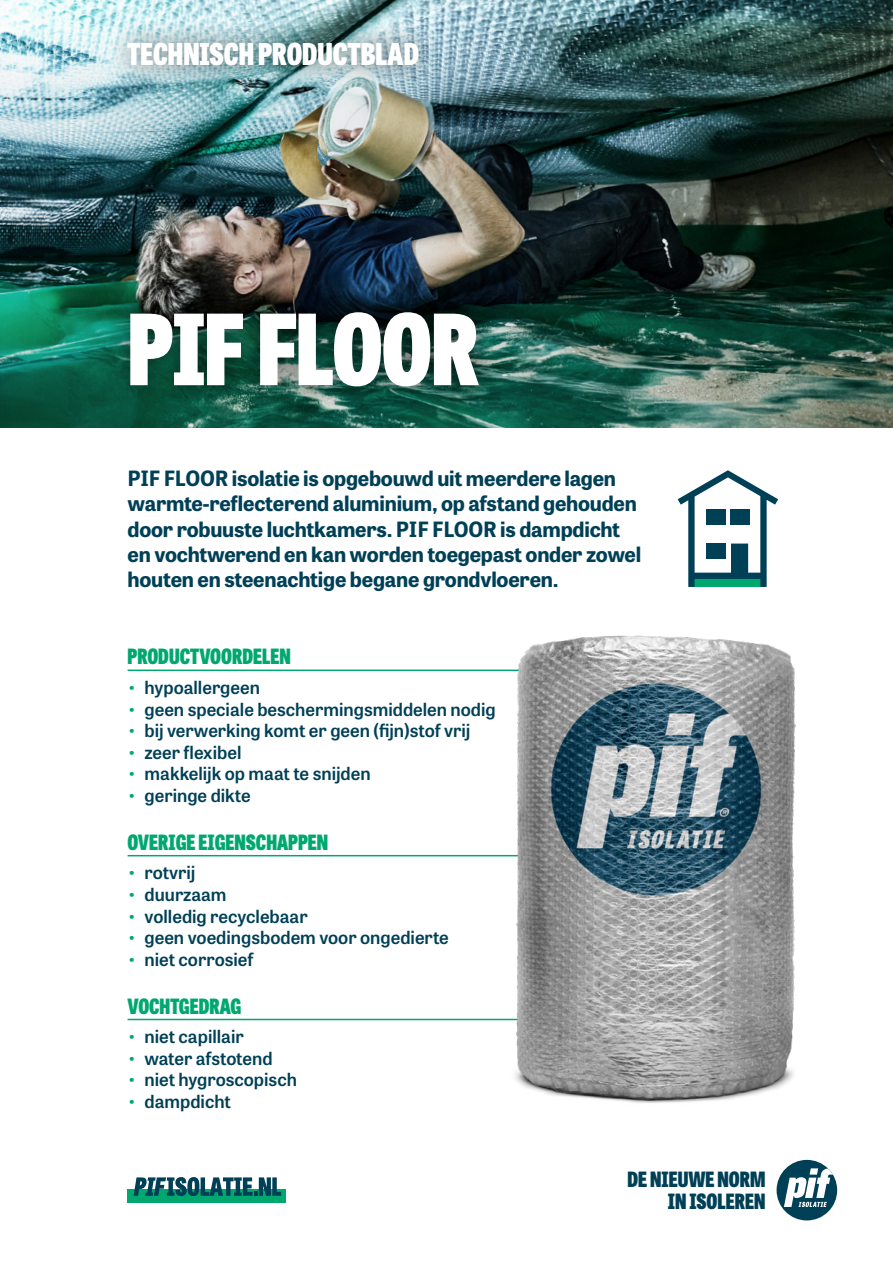
<style>
.page{position:relative;width:893px;height:1263px;background:#fff}
.page>*{position:absolute;margin:0;border:0;box-sizing:border-box;transform-origin:0 0}
.t1{font:800 97.5px "Tablet Gothic Condensed";letter-spacing:-.015em;color:#fff}
.t2{font:800 30px "Tablet Gothic Condensed";color:#fff}
.t3{font:700 21px/25.2px "Tablet Gothic";letter-spacing:-.01em;color:#004057}
.t4{font:800 21px "Tablet Gothic Condensed";color:#00a870}
.t5{font:800 21px/21.6px "Tablet Gothic Condensed";color:#004057;text-align:right}
.t6{font:600 18px "Tablet Gothic";color:#004057}
.s1{color:#00a870}
</style>
<div class="page">
<img style="left:0;top:0;width:893px;height:428px">
<hr style="left:128px;top:855px;width:637px;height:1px;background:#00a870">
<hr style="left:128px;top:669px;width:637px;height:2px;background:#00a870">
<hr style="left:128px;top:1019px;width:637px;height:1px;background:#00a870">
<div style="left:777px;top:1160px;width:60px;height:60px;background:#004057;border-radius:50%"></div>
<svg style="left:784px;top:1168px;width:52px;height:39px"></svg>
<div style="left:128px;top:1189px;width:158px;height:14px;background:#00a870"></div>
<svg style="left:134px;top:1177px;width:147px;height:19px"></svg>
<svg style="left:678px;top:470px;width:100px;height:117px"></svg>
<img style="left:480px;top:635px;width:316px;height:468px">
<div style="left:106px;top:19px;width:336px;height:70px;background:#000;opacity:.55"></div>
<div style="left:107px;top:289px;width:393px;height:121px;background:#000;opacity:.55"></div>
<h2 class="t2" style="left:128px;top:32px;width:293px">TECHNISCH PRODUCTBLAD</h2>
<h1 class="t1" style="left:128px;top:278px;width:353px">PIF FLOOR</h1>
<p class="t3" style="left:128px;top:465px;width:515px">PIF FLOOR isolatie is opgebouwd uit meerdere lagen warmte-reflecterend aluminium, op afstand gehouden door robuuste luchtkamers. PIF FLOOR is dampdicht en vochtwerend en kan worden toegepast onder zowel houten en steenachtige begane grondvloeren.</p>
<p class="t4" style="left:128px;top:641px;width:165px">PRODUCTVOORDELEN</p>
<p class="t6" style="left:128px;top:675px;width:134px"><span class="s1">•</span> hypoallergeen</p>
<p class="t6" style="left:128px;top:696px;width:370px"><span class="s1">•</span> geen speciale beschermingsmiddelen nodig</p>
<p class="t6" style="left:128px;top:718px;width:344px"><span class="s1">•</span> bij verwerking komt er geen (fijn)stof vrij</p>
<p class="t6" style="left:128px;top:740px;width:115px"><span class="s1">•</span> zeer flexibel</p>
<p class="t6" style="left:128px;top:761px;width:245px"><span class="s1">•</span> makkelijk op maat te snijden</p>
<p class="t6" style="left:128px;top:783px;width:125px"><span class="s1">•</span> geringe dikte</p>
<p class="t4" style="left:128px;top:827px;width:202px">OVERIGE EIGENSCHAPPEN</p>
<p class="t6" style="left:128px;top:860px;width:69px"><span class="s1">•</span> rotvrij</p>
<p class="t6" style="left:128px;top:882px;width:101px"><span class="s1">•</span> duurzaam</p>
<p class="t6" style="left:128px;top:903px;width:182px"><span class="s1">•</span> volledig recyclebaar</p>
<p class="t6" style="left:128px;top:925px;width:323px"><span class="s1">•</span> geen voedingsbodem voor ongedierte</p>
<p class="t6" style="left:128px;top:947px;width:127px"><span class="s1">•</span> niet corrosief</p>
<p class="t4" style="left:128px;top:990px;width:115px">VOCHTGEDRAG</p>
<p class="t6" style="left:128px;top:1024px;width:118px"><span class="s1">•</span> niet capillair</p>
<p class="t6" style="left:128px;top:1046px;width:147px"><span class="s1">•</span> water afstotend</p>
<p class="t6" style="left:128px;top:1067px;width:171px"><span class="s1">•</span> niet hygroscopisch</p>
<p class="t6" style="left:128px;top:1089px;width:105px"><span class="s1">•</span> dampdicht</p>
<p class="t5" style="left:628px;top:1168px;width:139px">DE NIEUWE NORM<br>IN ISOLEREN</p>
</div>
